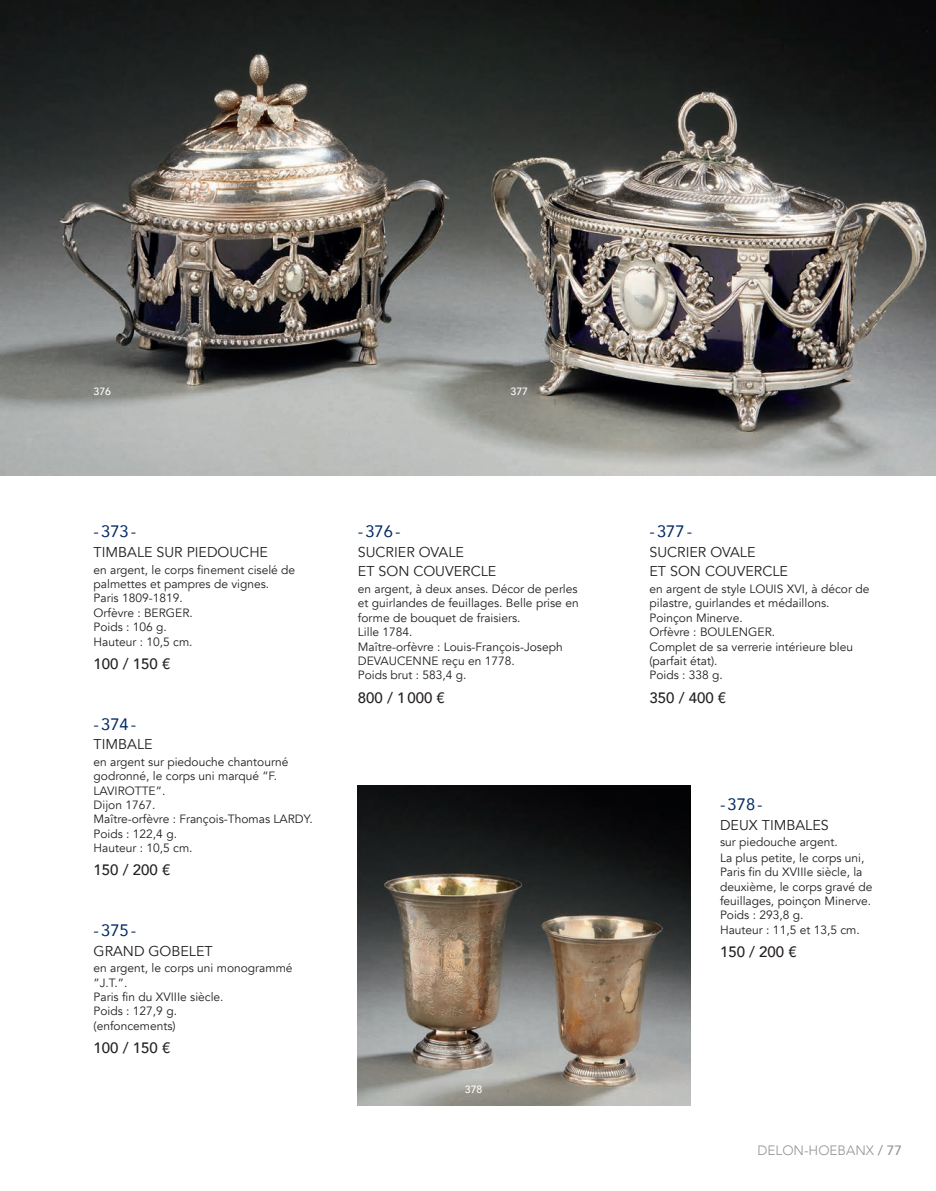
<style>
.page{position:relative;width:936px;height:1191px;background:#fff}
.page>*{position:absolute;margin:0;border:0;box-sizing:border-box;transform-origin:0 0}
.t1{font:16.5px "Avenir";color:#002964}
.t2{font:500 15px "Avenir";color:#231f20}
.t3{font:14.25px/19.5px "Avenir";color:#231f20}
.t4{font:300 13.5px "Avenir";color:#939598}
.t5{font:12px/14.4px "Avenir";color:#231f20}
.t6{font:500 10.5px "Avenir";color:#fff}
.s1{font-weight:500}
</style>
<div class="page">
<img style="left:0;top:0;width:935px;height:476px">
<img style="left:358px;top:785px;width:332px;height:321px">
<p class="t6" style="left:94px;top:382px;width:19px">376</p>
<p class="t6" style="left:510px;top:382px;width:19px">377</p>
<h1 class="t1" style="left:94px;top:518px;width:44px">-373-</h1>
<p class="t3" style="left:94px;top:542px;width:176px">TIMBALE SUR PIEDOUCHE</p>
<p class="t5" style="left:94px;top:562px;width:203px">en argent, le corps finement ciselé de palmettes et pampres de vignes.<br>Paris 1809-1819.<br>Orfèvre : BERGER.<br>Poids : 106 g.<br>Hauteur : 10,5 cm.</p>
<p class="t2" style="left:94px;top:650px;width:78px">100 / 150 €</p>
<h1 class="t1" style="left:94px;top:710px;width:44px">-374-</h1>
<p class="t3" style="left:94px;top:734px;width:60px">TIMBALE</p>
<p class="t5" style="left:94px;top:754px;width:221px">en argent sur piedouche chantourné godronné, le corps uni marqué ”F.<br>LAVIROTTE”.<br>Dijon 1767.<br>Maître-orfèvre : François-Thomas LARDY.<br>Poids : 122,4 g.<br>Hauteur : 10,5 cm.</p>
<p class="t2" style="left:94px;top:857px;width:78px">150 / 200 €</p>
<h1 class="t1" style="left:94px;top:917px;width:44px">-375-</h1>
<p class="t3" style="left:94px;top:941px;width:121px">GRAND GOBELET</p>
<p class="t5" style="left:94px;top:961px;width:200px">en argent, le corps uni monogrammé ”J.T.”.<br>Paris fin du XVIIIe siècle.<br>Poids : 127,9 g.<br>(enfoncements)</p>
<p class="t2" style="left:94px;top:1034px;width:78px">100 / 150 €</p>
<h1 class="t1" style="left:358px;top:518px;width:44px">-376-</h1>
<p class="t3" style="left:358px;top:542px;width:140px">SUCRIER OVALE<br>ET SON COUVERCLE</p>
<p class="t5" style="left:358px;top:582px;width:222px">en argent, à deux anses. Décor de perles et guirlandes de feuillages. Belle prise en forme de bouquet de fraisiers.<br>Lille 1784.<br>Maître-orfèvre : Louis-François-Joseph<br>DEVAUCENNE reçu en 1778.<br>Poids brut : 583,4 g.</p>
<p class="t2" style="left:358px;top:684px;width:88px">800 / 1000 €</p>
<p class="t6" style="left:465px;top:1080px;width:19px">378</p>
<h1 class="t1" style="left:649px;top:518px;width:44px">-377-</h1>
<p class="t3" style="left:649px;top:542px;width:140px">SUCRIER OVALE<br>ET SON COUVERCLE</p>
<p class="t5" style="left:649px;top:582px;width:221px">en argent de style LOUIS XVI, à décor de pilastre, guirlandes et médaillons.<br>Poinçon Minerve.<br>Orfèvre : BOULENGER.<br>Complet de sa verrerie intérieure bleu (parfait état).<br>Poids : 338 g.</p>
<p class="t2" style="left:649px;top:684px;width:78px">350 / 400 €</p>
<h1 class="t1" style="left:720px;top:791px;width:44px">-378-</h1>
<p class="t3" style="left:720px;top:815px;width:110px">DEUX TIMBALES</p>
<p class="t5" style="left:720px;top:835px;width:154px">sur piedouche argent.<br>La plus petite, le corps uni,<br>Paris fin du XVIIIe siècle, la deuxième, le corps gravé de feuillages, poinçon Minerve.<br>Poids : 293,8 g.<br>Hauteur : 11,5 et 13,5 cm.</p>
<p class="t2" style="left:720px;top:938px;width:78px">150 / 200 €</p>
<p class="t4" style="left:757px;top:1142px;width:146px">DELON-HOEBANX <span class="s1">/ 77</span></p>
</div>
